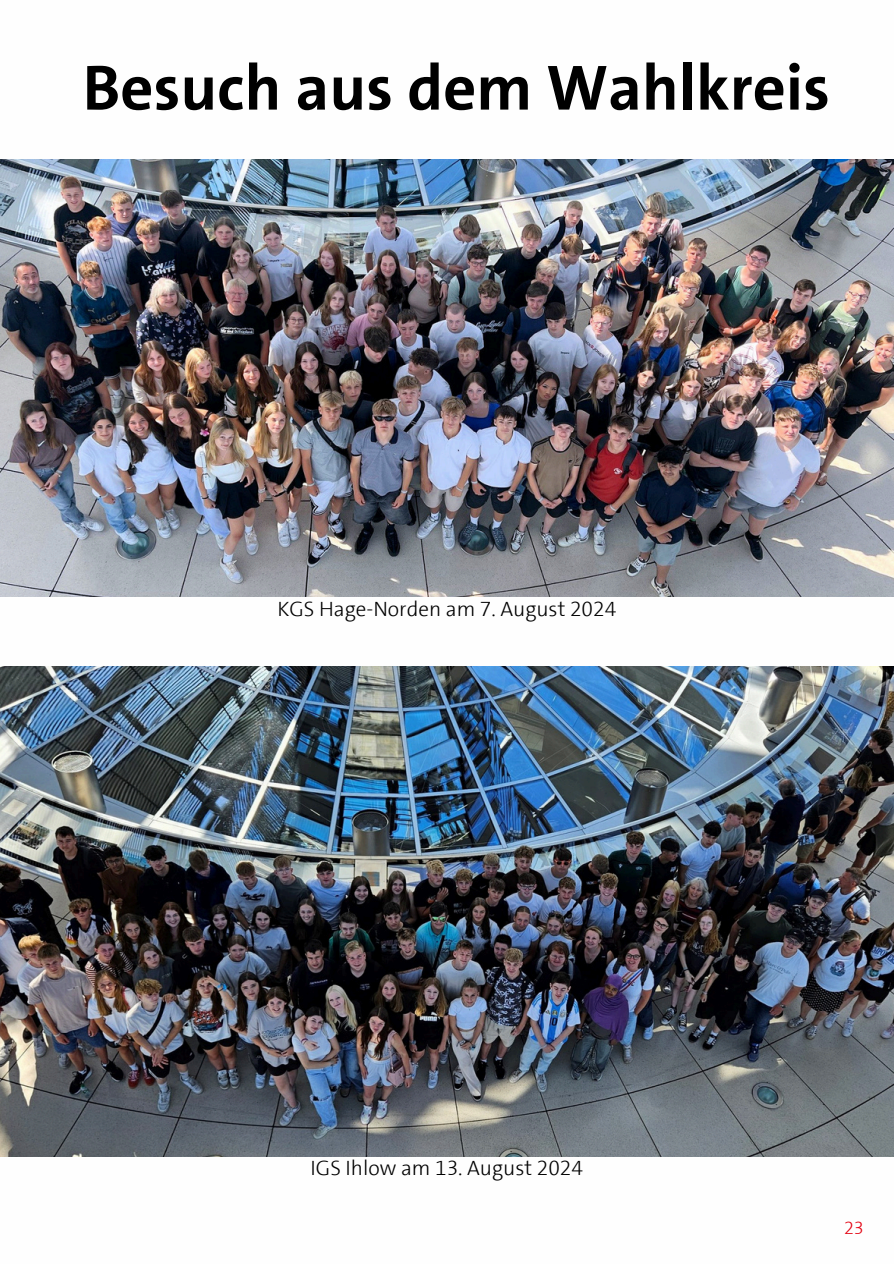
<style>
.page{position:relative;width:894px;height:1264px;background:#fff}
.page>*{position:absolute;margin:0;border:0;box-sizing:border-box;transform-origin:0 0}
.t1{font:700 64.5px "SPD The Sans";color:#000}
.t2{font:300 21px "SPD The Sans";color:#000}
.t3{font:300 18px "SPD The Sans";color:#e3000f}
</style>
<div class="page">
<img style="left:0;top:667px;width:893px;height:489px">
<img style="left:0;top:160px;width:893px;height:436px">
<p class="t1" style="left:83px;top:46px;width:748px">Besuch aus dem Wahlkreis</p>
<p class="t2" style="left:277px;top:595px;width:340px">KGS Hage-Norden am 7. August 2024</p>
<p class="t2" style="left:310px;top:1154px;width:274px">IGS Ihlow am 13. August 2024</p>
<p class="t3" style="left:843px;top:1216px;width:21px">23</p>
</div>
